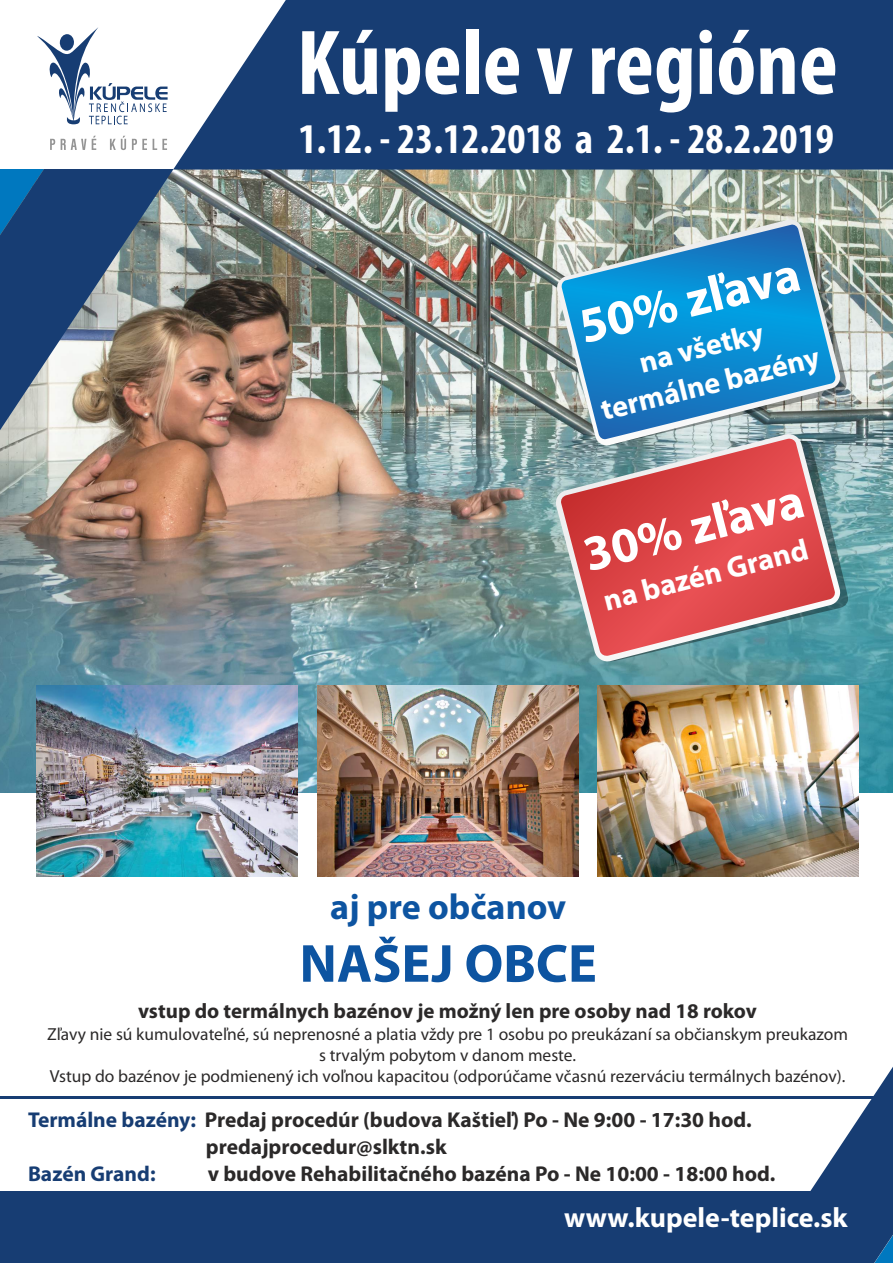
<style>
.page{position:relative;width:893px;height:1263px;background:#fff}
.page>*{position:absolute;margin:0;border:0;box-sizing:border-box;transform-origin:0 0}
.t1{font:700 condensed 93px "Myriad Pro";color:#fff}
.t2{font:700 54px "Myriad Pro";color:#0d54a1}
.t3{font:700 49.95px "Myriad Pro";color:#fff}
.t4{font:700 condensed 42.45px "Myriad Pro";color:#fff}
.t5{font:700 36px "Myriad Pro";color:#0d54a1}
.t6{font:700 30px/37.2px "Myriad Pro";color:#fff;text-align:center}
.t7{font:700 27.9px "Myriad Pro";color:#fff}
.t8{font:700 21.45px/26.5px "Myriad Pro";color:#2b2929}
.t9{font:700 21.45px "Myriad Pro";color:#173d73}
.t10{font:700 21px "Myriad Pro";color:#2b2929}
.t11{font:17.4px/21px "Myriad Pro";color:#2b2929;text-align:center}
.s1{color:#173d73}
</style>
<div class="page">
<div style="left:0;top:1191px;width:848px;height:72px;background:#173d73"></div>
<img style="left:0;top:170px;width:893px;height:623px">
<svg style="left:173px;top:0;width:720px;height:170px;background:#2e5081"></svg>
<hr style="left:0;top:1096px;width:893px;height:3px;background:#173d73">
<img style="left:535px;top:181px;width:342px;height:311px">
<svg style="left:556px;top:219px;width:285px;height:213px;background:#b3bbb3"></svg>
<svg style="left:561px;top:224px;width:275px;height:208px;background:#3c96c5"></svg>
<svg style="left:562px;top:438px;width:290px;height:227px;background:#6ca5ab"></svg>
<svg style="left:554px;top:432px;width:288px;height:231px;background:#7ea8ad"></svg>
<svg style="left:560px;top:438px;width:276px;height:218px;background:#c0676a"></svg>
<svg style="left:37px;top:27px;width:131px;height:97px"></svg>
<svg style="left:50px;top:136px;width:117px;height:14px"></svg>
<img style="left:0;top:170px;width:189px;height:328px">
<svg style="left:810px;top:1067px;width:83px;height:196px"></svg>
<img style="left:36px;top:685px;width:261px;height:191px">
<img style="left:317px;top:685px;width:261px;height:191px">
<img style="left:598px;top:685px;width:261px;height:191px">
<h1 class="t1" style="left:297px;top:24px;width:542px">Kúpele v regióne</h1>
<h3 class="t4" style="left:298px;top:121px;width:537px">1.12. - 23.12.2018 a 2.1. - 28.2.2019</h3>
<h3 class="t3" style="left:575px;top:307px;width:227px;rotate:-14deg">50% zľava</h3>
<h3 class="t6" style="left:589px;top:359px;width:226px;rotate:-14deg">na všetky termálne bazény</h3>
<h3 class="t3" style="left:579px;top:534px;width:227px;rotate:-14deg">30% zľava</h3>
<h3 class="t6" style="left:600px;top:585px;width:211px;rotate:-14deg">na bazén Grand</h3>
<h3 class="t5" style="left:330px;top:892px;width:238px">aj pre občanov</h3>
<h2 class="t2" style="left:300px;top:941px;width:299px">NAŠEJ OBCE</h2>
<p class="t10" style="left:138px;top:1002px;width:620px">vstup do termálnych bazénov je možný len pre osoby nad 18 rokov</p>
<p class="t11" style="left:47px;top:1025px;width:803px">Zľavy nie sú kumulovateľné, sú neprenosné a platia vždy pre 1 osobu po preukázaní sa občianskym preukazom s trvalým pobytom v danom meste.<br>Vstup do bazénov je podmienený ich voľnou kapacitou (odporúčame včasnú rezerváciu termálnych bazénov).</p>
<p class="t8" style="left:28px;top:1109px;width:725px"><span class="s1">Termálne bazény:</span> Predaj procedúr (budova Kaštieľ) Po - Ne 9:00 - 17:30 hod.</p>
<p class="t9" style="left:28px;top:1164px;width:129px">Bazén Grand:</p>
<p class="t8" style="left:206px;top:1135px;width:571px">predajprocedur@slktn.sk<br>v budove Rehabilitačného bazéna Po - Ne 10:00 - 18:00 hod.</p>
<h3 class="t7" style="left:564px;top:1206px;width:285px">www.kupele-teplice.sk</h3>
</div>
